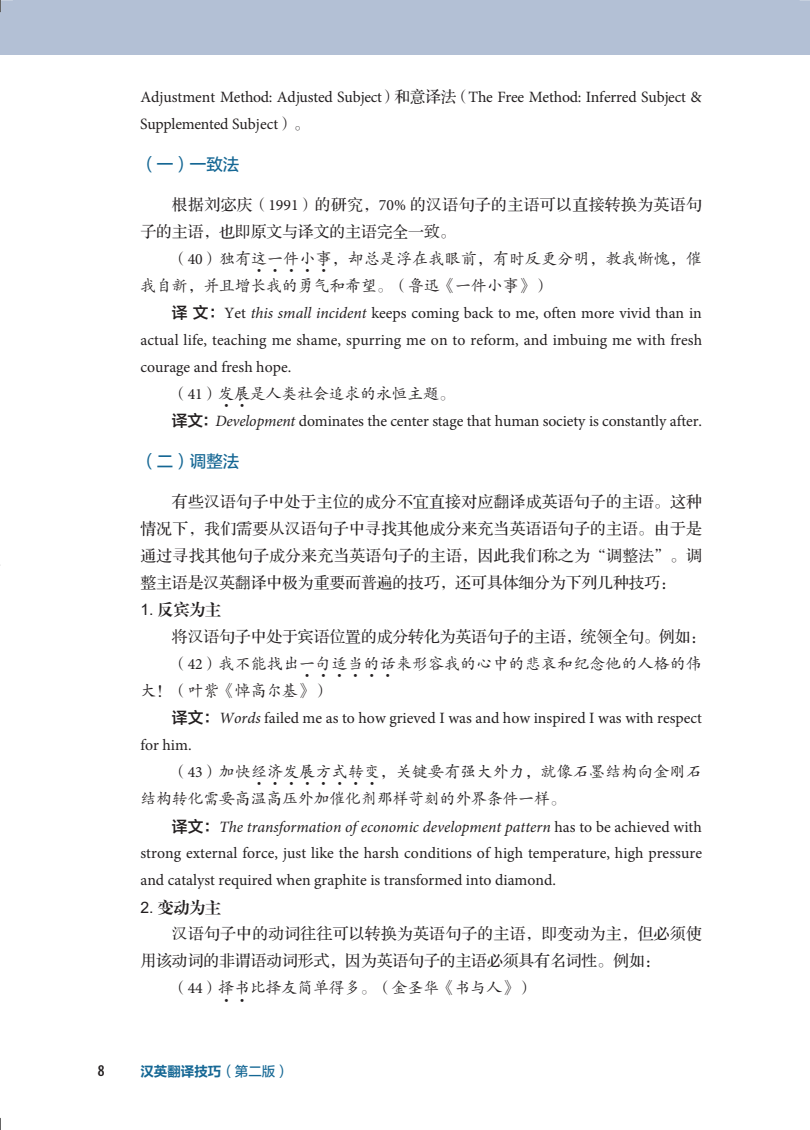
<style>
.page{position:relative;width:810px;height:1130px;background:#fff}
.page>*{position:absolute;margin:0;border:0;box-sizing:border-box;transform-origin:0 0}
.t1{font:16.5px "FZLTZHUNHJW GB1 0";color:#156794}
.t2{font:600 condensed 16.5px "Myriad Pro";color:#231f20}
.t3{font:15.75px/27px "Minion Pro";color:#231f20}
.t4{font:15.75px/27px "FZS3 K GBK1 0";color:#231f20;text-align:justify}
.t5{font:15.75px "FZKTK GBK1 0";letter-spacing:.02em;color:#231f20}
.t6{font:15.75px "FZKTK GBK1 0";color:#231f20}
.t7{font:15.75px/27px "FZS3 K GBK1 0";letter-spacing:.02em;color:#231f20}
.t8{font:15.75px/27px "FZS3 K GBK1 0";letter-spacing:.03em;color:#231f20}
.t9{font:15.75px "FZXBSJW GB1 0";color:#231f20}
.t10{font:13.5px "FZLTCHJW GB1 0";color:#156794}
.t11{font:6.75px "Kenten Generic";color:#231f20}
.s1{font-family:"FZS3 K GBK1 0"}
.s2{font-family:"Minion Pro"}
.s3{font-family:"FZLTZHK GBK1 0"}
.s4{font-style:italic}
.s5{font-family:"Arial"}
.s6{font-family:"FZLTZHUNHJW GB1 0"}
</style>
<div class="page">
<div style="left:0;top:0;width:799px;height:55px;background:#b3c0d5"></div>
<div style="left:800px;top:0;width:10px;height:55px;background:#b3c0d5"></div>
<svg style="left:0;top:0;width:13px;height:13px"></svg>
<svg style="left:0;top:1118px;width:1px;height:12px"></svg>
<svg style="left:799px;top:0;width:11px;height:13px"></svg>
<p class="t3" style="left:140px;top:84px;width:563px">Adjustment Method: Adjusted Subject<span class="s1">）和意译法（</span>The Free Method: Inferred Subject &amp;<br>Supplemented Subject<span class="s1">）。</span></p>
<p class="t1" style="left:140px;top:155px;width:100px">（一）一致法</p>
<p class="t8" style="left:140px;top:192px;width:563px;text-indent:31px">根据刘宓庆（<span class="s2">1991</span>）的研究，<span class="s2">70%</span> 的汉语句子的主语可以直接转换为英语句子的主语，也即原文与译文的主语完全一致。</p>
<p class="t5" style="left:172px;top:250px;width:531px">（<span class="s2">40</span>）独有这一件小事，却总是浮在我眼前，有时反更分明，教我惭愧，催</p>
<p class="t11" style="left:256px;top:267px;width:8px">4</p>
<p class="t11" style="left:272px;top:267px;width:8px">4</p>
<p class="t11" style="left:288px;top:267px;width:8px">4</p>
<p class="t11" style="left:304px;top:267px;width:8px">4</p>
<p class="t11" style="left:320px;top:267px;width:8px">4</p>
<p class="t6" style="left:140px;top:277px;width:411px">我自新，并且增长我的勇气和希望。（鲁迅《一件小事》）</p>
<p class="t3" style="left:140px;top:300px;width:563px;text-align:justify;text-indent:31px"><span class="s3">译文：</span>Yet <span class="s4">this small incident</span> keeps coming back to me, often more vivid than in actual life, teaching me shame, spurring me on to reform, and imbuing me with fresh courage and fresh hope.</p>
<p class="t6" style="left:172px;top:385px;width:284px">（<span class="s2">41</span>）发展是人类社会追求的永恒主题。</p>
<p class="t11" style="left:223px;top:402px;width:8px">4</p>
<p class="t11" style="left:239px;top:402px;width:8px">4</p>
<p class="t3" style="left:172px;top:408px;width:532px"><span class="s3">译文：</span><span class="s4">Development</span> dominates the center stage that human society is constantly after.</p>
<p class="t1" style="left:140px;top:452px;width:100px">（二）调整法</p>
<p class="t4" style="left:140px;top:489px;width:563px;text-indent:31px">有些汉语句子中处于主位的成分不宜直接对应翻译成英语句子的主语。这种情况下，我们需要从汉语句子中寻找其他成分来充当英语语句子的主语。由于是通过寻找其他句子成分来充当英语句子的主语，因此我们称之为“调整法”。调整主语是汉英翻译中极为重要而普遍的技巧，还可具体细分为下列几种技巧：</p>
<p class="t9" style="left:140px;top:601px;width:82px"><span class="s5">1.</span> 反宾为主</p>
<p class="t4" style="left:172px;top:624px;width:535px">将汉语句子中处于宾语位置的成分转化为英语句子的主语，统领全句。例如：</p>
<p class="t5" style="left:172px;top:655px;width:531px">（<span class="s2">42</span>）我不能找出一句适当的话来形容我的心中的悲哀和纪念他的人格的伟</p>
<p class="t11" style="left:304px;top:672px;width:8px">4</p>
<p class="t11" style="left:320px;top:672px;width:8px">4</p>
<p class="t11" style="left:336px;top:672px;width:8px">4</p>
<p class="t11" style="left:352px;top:672px;width:8px">4</p>
<p class="t11" style="left:368px;top:672px;width:8px">4</p>
<p class="t11" style="left:384px;top:672px;width:8px">4</p>
<p class="t5" style="left:140px;top:682px;width:190px">大！（叶紫《悼高尔基》）</p>
<p class="t3" style="left:140px;top:705px;width:563px;text-indent:31px"><span class="s3">译文：</span><span class="s4">Words</span> failed me as to how grieved I was and how inspired I was with respect for him.</p>
<p class="t5" style="left:172px;top:763px;width:531px">（<span class="s2">43</span>）加快经济发展方式转变，关键要有强大外力，就像石墨结构向金刚石</p>
<p class="t11" style="left:256px;top:780px;width:8px">4</p>
<p class="t11" style="left:272px;top:780px;width:8px">4</p>
<p class="t11" style="left:288px;top:780px;width:8px">4</p>
<p class="t11" style="left:304px;top:780px;width:8px">4</p>
<p class="t11" style="left:320px;top:780px;width:8px">4</p>
<p class="t11" style="left:336px;top:780px;width:8px">4</p>
<p class="t11" style="left:352px;top:780px;width:8px">4</p>
<p class="t11" style="left:369px;top:780px;width:8px">4</p>
<p class="t6" style="left:140px;top:790px;width:427px">结构转化需要高温高压外加催化剂那样苛刻的外界条件一样。</p>
<p class="t3" style="left:140px;top:813px;width:563px;text-align:justify;text-indent:31px"><span class="s3">译文：</span><span class="s4">The transformation of economic development pattern</span> has to be achieved with strong external force, just like the harsh conditions of high temperature, high pressure and catalyst required when graphite is transformed into diamond.</p>
<p class="t9" style="left:140px;top:898px;width:82px"><span class="s5">2.</span> 变动为主</p>
<p class="t7" style="left:140px;top:921px;width:563px;text-indent:31px">汉语句子中的动词往往可以转换为英语句子的主语，即变动为主，但必须使用该动词的非谓语动词形式，因为英语句子的主语必须具有名词性。例如：</p>
<p class="t6" style="left:172px;top:979px;width:363px">（<span class="s2">44</span>）择书比择友简单得多。（金圣华《书与人》）</p>
<p class="t11" style="left:223px;top:996px;width:8px">4</p>
<p class="t11" style="left:239px;top:996px;width:8px">4</p>
<p class="t2" style="left:98px;top:1060px;width:8px">8</p>
<p class="t10" style="left:140px;top:1063px;width:150px">汉英翻译技巧<span class="s6">（第二版）</span></p>
</div>
